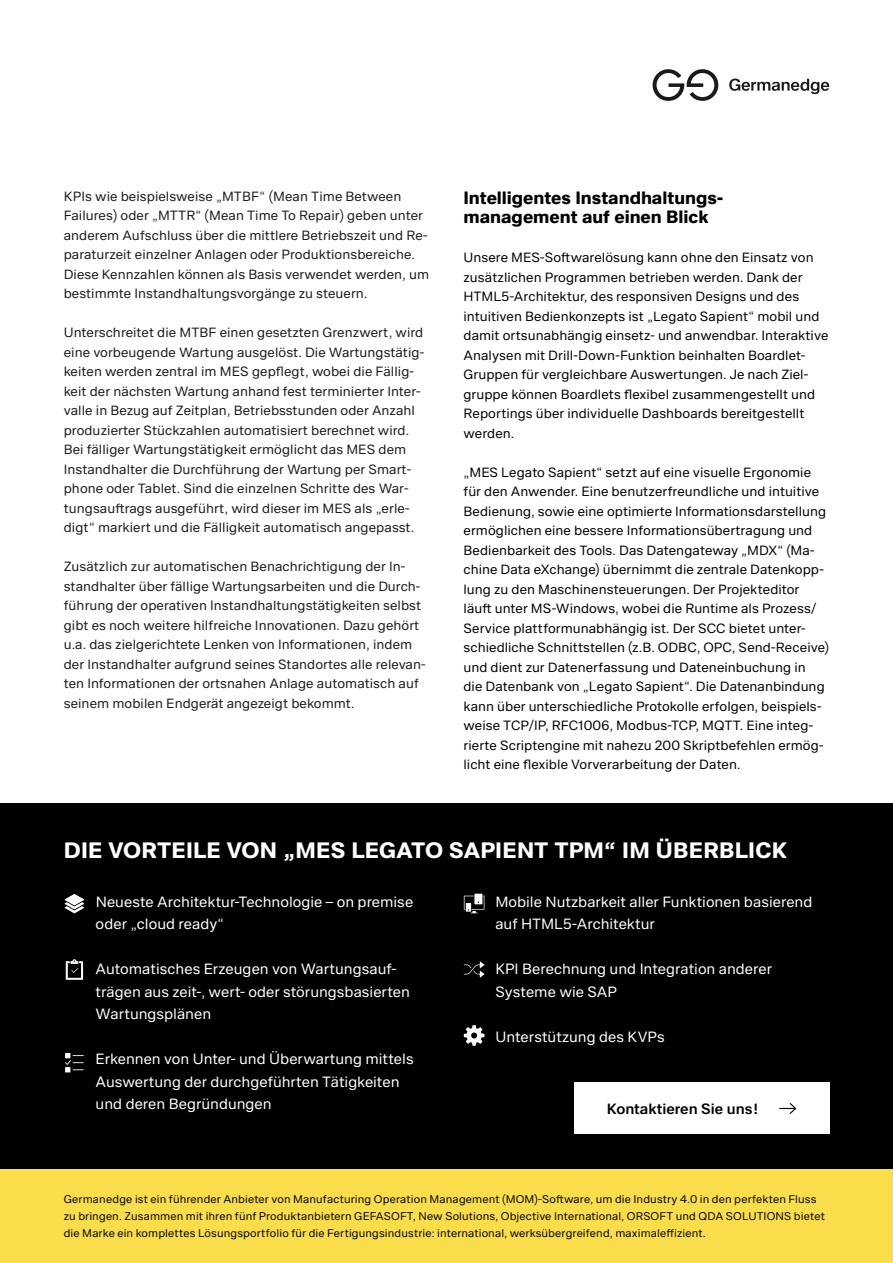
<style>
.page{position:relative;width:893px;height:1263px;background:#fff}
.page>*{position:absolute;margin:0;border:0;box-sizing:border-box;transform-origin:0 0}
.t1{font:700 22.5px "Germanedge Sans";letter-spacing:.01em;color:#fff}
.t2{font:700 18px/19.5px "Germanedge Sans";color:#000}
.t3{font:15px/22.5px "Germanedge Sans";color:#fff}
.t4{font:600 15px "Germanedge Sans";color:#000}
.t5{font:13.5px/19.5px "Germanedge Sans";letter-spacing:.005em;color:#000}
.t6{font:13.5px/19.5px "Germanedge Sans";letter-spacing:.005em;color:#1a1a18}
.t7{font:11.25px/17.2px "Germanedge Sans";letter-spacing:.01em;color:#000}
</style>
<div class="page">
<svg style="left:653px;top:69px;width:65px;height:32px"></svg>
<svg style="left:729px;top:79px;width:100px;height:15px"></svg>
<div style="left:0;top:804px;width:893px;height:459px;background:#000"></div>
<div style="left:574px;top:1083px;width:255px;height:51px;background:#fff"></div>
<svg style="left:779px;top:1103px;width:18px;height:11px"></svg>
<div style="left:0;top:1169px;width:893px;height:94px;background:#fadd4b"></div>
<svg style="left:65px;top:894px;width:19px;height:19px"></svg>
<svg style="left:66px;top:959px;width:17px;height:21px"></svg>
<svg style="left:65px;top:1053px;width:19px;height:19px"></svg>
<svg style="left:464px;top:894px;width:20px;height:19px"></svg>
<svg style="left:464px;top:961px;width:20px;height:16px"></svg>
<svg style="left:464px;top:1025px;width:20px;height:21px"></svg>
<p class="t6" style="left:64px;top:186px;width:367px">KPIs wie beispielsweise „MTBF“ (Mean Time Between Failures) oder „MTTR“ (Mean Time To Repair) geben unter anderem Aufschluss über die mittlere Betriebszeit und Re&shy;paraturzeit einzelner Anlagen oder Produktionsbereiche.<br>Diese Kennzahlen können als Basis verwendet werden, um bestimmte Instandhaltungsvorgänge zu steuern.</p>
<p class="t6" style="left:64px;top:323px;width:362px">Unterschreitet die MTBF einen gesetzten Grenzwert, wird eine vorbeugende Wartung ausgelöst. Die Wartungstätig&shy;keiten werden zentral im MES gepflegt, wobei die Fällig&shy;keit der nächsten Wartung anhand fest terminierter Inter&shy;valle in Bezug auf Zeitplan, Betriebsstunden oder Anzahl produzierter Stückzahlen automatisiert berechnet wird.<br>Bei fälliger Wartungstätigkeit ermöglicht das MES dem Instandhalter die Durchführung der Wartung per Smart&shy;phone oder Tablet. Sind die einzelnen Schritte des War&shy;tungsauftrags ausgeführt, wird dieser im MES als „erle&shy;digt“ markiert und die Fälligkeit automatisch angepasst.</p>
<p class="t6" style="left:64px;top:557px;width:363px">Zusätzlich zur automatischen Benachrichtigung der In&shy;standhalter über fällige Wartungsarbeiten und die Durch&shy;führung der operativen Instandhaltungstätigkeiten selbst gibt es noch weitere hilfreiche Innovationen. Dazu gehört u.a. das zielgerichtete Lenken von Informationen, indem der Instandhalter aufgrund seines Standortes alle relevan&shy;ten Informationen der ortsnahen Anlage automatisch auf seinem mobilen Endgerät angezeigt bekommt.</p>
<h2 class="t2" style="left:463px;top:188px;width:260px">Intelligentes Instandhaltungs&shy;management auf einen Blick</h2>
<p class="t5" style="left:463px;top:248px;width:366px">Unsere MES-Softwarelösung kann ohne den Einsatz von zusätzlichen Programmen betrieben werden. Dank der HTML5-Architektur, des responsiven Designs und des intuitiven Bedienkonzepts ist „Legato Sapient“ mobil und damit ortsunabhängig einsetz- und anwendbar. Interaktive Analysen mit Drill-Down-Funktion beinhalten Boardlet-Gruppen für vergleichbare Auswertungen. Je nach Ziel&shy;gruppe können Boardlets flexibel zusammengestellt und Reportings über individuelle Dashboards bereitgestellt werden.</p>
<p class="t5" style="left:463px;top:462px;width:367px">„MES Legato Sapient“ setzt auf eine visuelle Ergonomie für den Anwender. Eine benutzerfreundliche und intuitive Bedienung, sowie eine optimierte Informationsdarstellung ermöglichen eine bessere Informationsübertragung und Bedienbarkeit des Tools. Das Datengateway „MDX“ (Ma&shy;chine Data eXchange) übernimmt die zentrale Datenkopp&shy;lung zu den Maschinensteuerungen. Der Projekteditor läuft unter MS-Windows, wobei die Runtime als Prozess/ Service plattformunabhängig ist. Der SCC bietet unter&shy;schiedliche Schnittstellen (z.B. ODBC, OPC, Send-Receive) und dient zur Datenerfassung und Dateneinbuchung in<br>die Datenbank von „Legato Sapient“. Die Datenanbindung kann über unterschiedliche Protokolle erfolgen, beispiels&shy;weise TCP/IP, RFC1006, Modbus-TCP, MQTT. Eine integ&shy;rierte Scriptengine mit nahezu 200 Skriptbefehlen ermög&shy;licht eine flexible Vorverarbeitung der Daten.</p>
<h1 class="t1" style="left:64px;top:836px;width:725px">DIE VORTEILE VON „MES LEGATO SAPIENT TPM“ IM ÜBERBLICK</h1>
<p class="t3" style="left:96px;top:890px;width:319px">Neueste Architektur-Technologie – on premise oder „cloud ready“</p>
<p class="t3" style="left:96px;top:958px;width:316px">Automatisches Erzeugen von Wartungsauf&shy;trägen aus zeit-, wert- oder störungsbasierten<br>Wartungsplänen</p>
<p class="t3" style="left:96px;top:1048px;width:319px">Erkennen von Unter- und Überwartung mittels<br>Auswertung der durchgeführten Tätigkeiten und deren Begründungen</p>
<p class="t3" style="left:495px;top:890px;width:319px">Mobile Nutzbarkeit aller Funktionen basierend auf HTML5-Architektur</p>
<p class="t3" style="left:495px;top:958px;width:278px">KPI Berechnung und Integration anderer<br>Systeme wie SAP</p>
<p class="t3" style="left:495px;top:1025px;width:171px">Unterstützung des KVPs</p>
<p class="t4" style="left:607px;top:1099px;width:153px">Kontaktieren Sie uns!</p>
<p class="t7" style="left:64px;top:1190px;width:763px">Germanedge ist ein führender Anbieter von Manufacturing Operation Management (MOM)-Software, um die Industry 4.0 in den perfekten Fluss zu bringen. Zusammen mit ihren fünf Produktanbietern GEFASOFT, New Solutions, Objective International, ORSOFT und QDA SOLUTIONS bietet die Marke ein komplettes Lösungsportfolio für die Fertigungsindustrie: international, werksübergreifend, maximaleffizient.</p>
</div>
